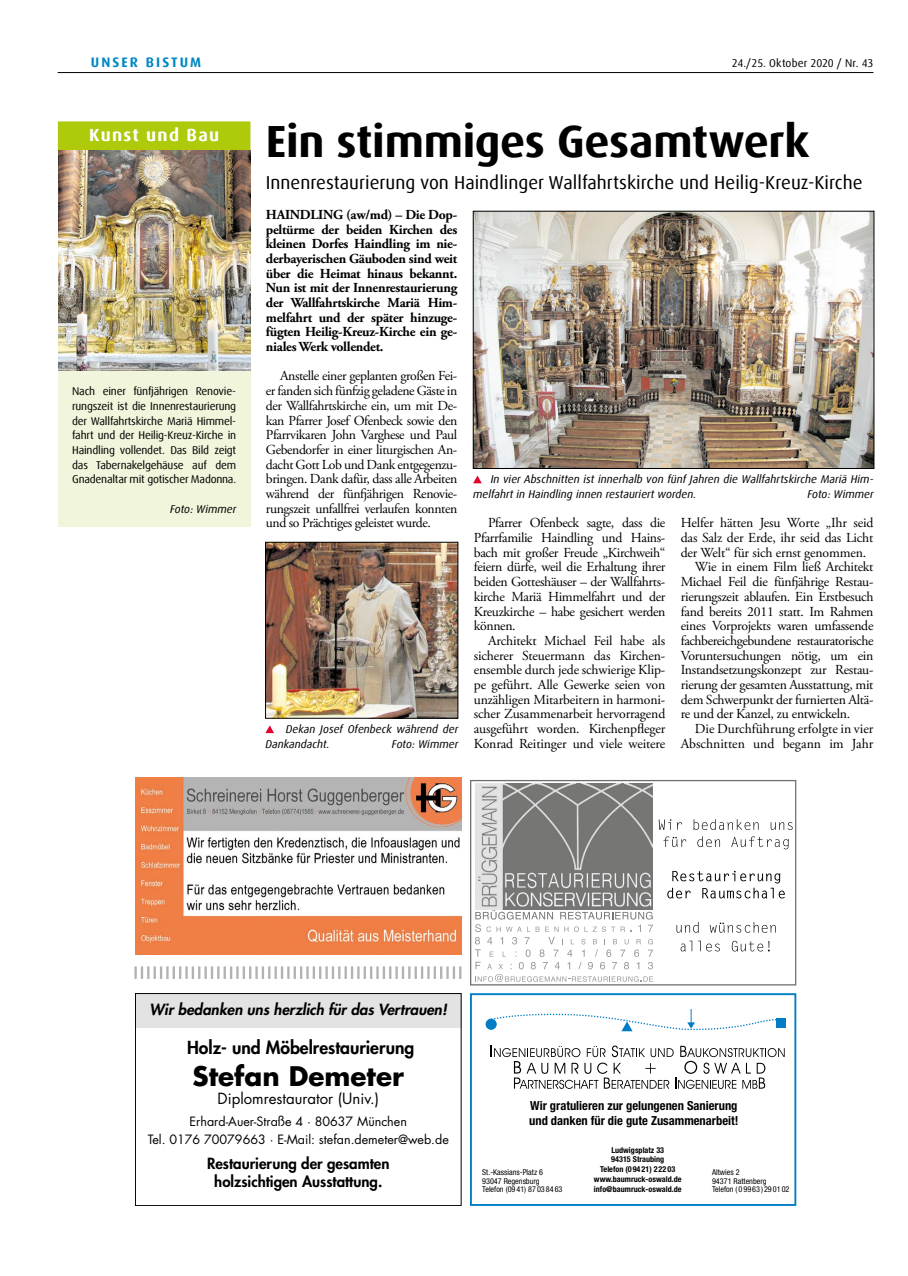
<style>
.page{position:relative;width:908px;height:1276px;background:#fff}
.page>*{position:absolute;margin:0;border:0;box-sizing:border-box;transform-origin:0 0}
.t1{font:700 45px "Dax Offc Pro";letter-spacing:-.005em;color:#000}
.t2{font:700 26.25px "Futura Std";color:#000}
.t3{font:18.75px "Dax Offc Pro";color:#000}
.t4{font:800 17.5px "Futura Std";color:#000}
.t5{font:700 17.5px "Dax Offc Pro";letter-spacing:.075em;color:#fff}
.t6{font:800 15px/18px "Futura Std";color:#000;text-align:center}
.t7{font:italic 800 15px "Futura Std";color:#000}
.t8{font:15px "Futura Std";color:#000}
.t9{font:13.75px/14.6px "Adobe Garamond Pro";letter-spacing:-.02em;color:#000;text-align:justify}
.t10{font:700 13.75px/14.6px "Adobe Garamond Pro";letter-spacing:-.02em;color:#000;text-align:justify}
.t11{font:13.75px "Adobe Garamond Pro";color:#000}
.t12{font:700 13.75px "Dax Offc Pro";letter-spacing:.15em;color:#0088c3}
.t13{font:12.5px/18.5px "Futura Std";color:#000;text-align:center}
.t14{font:700 condensed 12.5px/15px "Helvetica Neue LT Std";color:#000}
.t15{font:11.25px/14.8px "Dax Offc Pro";letter-spacing:-.02em;color:#000;text-align:justify}
.t16{font:italic 11.25px/14.8px "Dax Offc Pro";color:#000}
.t17{font:11.25px "Dax Offc Pro";letter-spacing:.005em;color:#000}
.t18{font:700 condensed 8.12px/9.8px "Helvetica Neue LT Std";color:#000;text-align:center}
.t19{font:700 condensed 8px/10.4px "Helvetica Neue LT";color:#000;text-align:center}
.t20{font:condensed 8px/8.6px "Helvetica Neue LT";color:#000}
</style>
<div class="page">
<hr style="left:58px;top:72px;width:815px;height:1px;background:#000">
<div style="left:58px;top:121px;width:192px;height:406px;background:#f1f5db"></div>
<div style="left:58px;top:121px;width:192px;height:29px;background:#afca0b"></div>
<img style="left:59px;top:151px;width:191px;height:220px">
<svg style="left:485px;top:1009px;width:301px;height:80px"></svg>
<div style="left:470px;top:993px;width:326px;height:213px;border:2px solid #007cc4"></div>
<svg style="left:470px;top:780px;width:326px;height:205px"></svg>
<img style="left:475px;top:783px;width:177px;height:126px">
<div style="left:135px;top:993px;width:326px;height:34px;background:#e3e3e3"></div>
<div style="left:135px;top:993px;width:326px;height:213px;border:1px solid #000"></div>
<img style="left:135px;top:777px;width:326px;height:177px">
<svg style="left:134px;top:966px;width:327px;height:13px"></svg>
<img style="left:475px;top:213px;width:396px;height:253px">
<svg style="left:473px;top:475px;width:8px;height:8px"></svg>
<img style="left:267px;top:544px;width:189px;height:172px">
<div style="left:265px;top:542px;width:193px;height:176px;border:1px solid #000"></div>
<svg style="left:265px;top:725px;width:9px;height:8px"></svg>
<p class="t12" style="left:91px;top:53px;width:112px">UNSER BISTUM</p>
<p class="t17" style="left:731px;top:56px;width:143px">24./25. Oktober 2020 / Nr. 43</p>
<p class="t5" style="left:89px;top:123px;width:131px">Kunst und Bau</p>
<p class="t15" style="left:72px;top:384px;width:165px">Nach einer fünfjährigen Renovie&shy;rungszeit ist die Innenrestaurierung der Wallfahrtskirche Mariä Himmel&shy;fahrt und der Heilig-Kreuz-Kirche in Haindling vollendet. Das Bild zeigt das Tabernakelgehäuse auf dem Gnadenaltar mit gotischer Madonna.</p>
<p class="t16" style="left:170px;top:501px;width:68px">Foto: Wimmer</p>
<h1 class="t1" style="left:265px;top:112px;width:545px">Ein stimmiges Gesamtwerk</h1>
<h3 class="t3" style="left:265px;top:170px;width:598px">Innenrestaurierung von Haindlinger Wallfahrtskirche und Heilig-Kreuz-Kirche</h3>
<p class="t10" style="left:266px;top:207px;width:193px">HAINDLING (aw/md) – Die Dop&shy;peltürme der beiden Kirchen des kleinen Dorfes Haindling im nie&shy;derbayerischen Gäuboden sind weit über die Heimat hinaus bekannt.<br>Nun ist mit der Innenrestaurierung der Wallfahrtskirche Mariä Him&shy;melfahrt und der später hinzuge&shy;fügten Heilig-Kreuz-Kirche ein ge&shy;niales Werk vollendet.</p>
<p class="t9" style="left:266px;top:369px;width:193px;text-indent:14px">Anstelle einer geplanten großen Fei&shy;er fanden sich fünfzig geladene Gäste in der Wallfahrtskirche ein, um mit De&shy;kan Pfarrer Josef Ofenbeck sowie den Pfarrvikaren John Varghese und Paul Gebendorfer in einer liturgischen An&shy;dacht Gott Lob und Dank entgegenzu&shy;bringen. Dank dafür, dass alle Arbeiten während der fünfjährigen Renovie&shy;rungszeit unfallfrei verlaufen konnten und so Prächtiges geleistet wurde.</p>
<p class="t16" style="left:265px;top:722px;width:194px;text-indent:20px">Dekan Josef Ofenbeck während der<br>Dankandacht.</p>
<p class="t16" style="left:392px;top:736px;width:68px">Foto: Wimmer</p>
<p class="t16" style="left:473px;top:472px;width:402px;text-indent:18px">In vier Abschnitten ist innerhalb von fünf Jahren die Wallfahrtskirche Mariä Him&shy;melfahrt in Haindling innen restauriert worden.</p>
<p class="t16" style="left:807px;top:487px;width:68px">Foto: Wimmer</p>
<p class="t9" style="left:473px;top:516px;width:193px;text-indent:14px">Pfarrer Ofenbeck sagte, dass die Pfarrfamilie Haindling und Hains&shy;bach mit großer Freude „Kirchweih“ feiern dürfe, weil die Erhaltung ihrer beiden Gotteshäuser – der Wallfahrts&shy;kirche Mariä Himmelfahrt und der Kreuzkirche – habe gesichert werden können.</p>
<p class="t9" style="left:473px;top:633px;width:193px;text-indent:14px">Architekt Michael Feil habe als sicherer Steuermann das Kirchen&shy;ensemble durch jede schwierige Klip&shy;pe geführt. Alle Gewerke seien von unzähligen Mitarbeitern in harmoni&shy;scher Zusammenarbeit hervorragend ausgeführt worden. Kirchenpfleger Konrad Reitinger und viele weitere</p>
<p class="t9" style="left:680px;top:516px;width:194px">Helfer hätten Jesu Worte „Ihr seid</p>
<p class="t9" style="left:680px;top:531px;width:194px">das Salz der Erde, ihr seid das Licht</p>
<p class="t9" style="left:680px;top:545px;width:187px">der Welt“ für sich ernst genommen.</p>
<p class="t9" style="left:694px;top:560px;width:180px">Wie in einem Film ließ Architekt</p>
<p class="t9" style="left:680px;top:575px;width:194px">Michael Feil die fünfjährige Restau-</p>
<p class="t9" style="left:680px;top:589px;width:194px">rierungszeit ablaufen. Ein Erstbesuch</p>
<p class="t9" style="left:680px;top:604px;width:194px">fand bereits 2011 statt. Im Rahmen</p>
<p class="t9" style="left:680px;top:619px;width:194px">eines Vorprojekts waren umfassende</p>
<p class="t9" style="left:680px;top:634px;width:194px">fachbereichgebundene restauratorische</p>
<p class="t9" style="left:680px;top:648px;width:194px">Voruntersuchungen nötig, um ein</p>
<p class="t9" style="left:680px;top:663px;width:194px">Instandsetzungskonzept zur Restau-</p>
<p class="t9" style="left:680px;top:678px;width:194px">rierung der gesamten Ausstattung, mit</p>
<p class="t9" style="left:680px;top:692px;width:194px">dem Schwerpunkt der furnierten Altä-</p>
<p class="t9" style="left:680px;top:707px;width:171px">re und der Kanzel, zu entwickeln.</p>
<p class="t11" style="left:694px;top:720px;width:180px">Die Durchführung erfolgte in vier</p>
<p class="t11" style="left:680px;top:735px;width:194px">Abschnitten und begann im Jahr</p>
<p class="t7" style="left:150px;top:1000px;width:298px">Wir bedanken uns herzlich für das Vertrauen!</p>
<p class="t4" style="left:187px;top:1036px;width:229px">Holz- und Möbelrestaurierung</p>
<h2 class="t2" style="left:192px;top:1058px;width:213px">Stefan Demeter</h2>
<p class="t8" style="left:217px;top:1088px;width:163px">Diplomrestaurator (Univ.)</p>
<p class="t13" style="left:148px;top:1112px;width:302px">Erhard-Auer-Straße 4 · 80637 München<br>Tel. 0176 70079663 · E-Mail: stefan.demeter@web.de</p>
<p class="t6" style="left:207px;top:1154px;width:184px">Restaurierung der gesamten holzsichtigen Ausstattung.</p>
<p class="t19" style="left:581px;top:1098px;width:113px;line-height:8.6px">Ludwigsplatz 33 · 94315 Straubing<br>Telefon (0 94 21) 2 22 03</p>
<p class="t19" style="left:589px;top:1116px;width:97px">www.ib-drexler-baumruck.de</p>
<p class="t14" style="left:529px;top:1098px;width:211px">Wir gratulieren zur gelungenen Sanierung und danken für die gute Zusammenarbeit!</p>
<p class="t19" style="left:589px;top:1100px;width:97px">Telefon (0 94 21) 2 22 03 www.ib-drexler-baumruck.de</p>
<p class="t19" style="left:589px;top:1119px;width:97px">info@ib-drexler-baumruck.de</p>
<p class="t20" style="left:711px;top:1103px;width:29px">Altwies 2</p>
<p class="t20" style="left:711px;top:1108px;width:29px">Altwies 2</p>
<p class="t18" style="left:593px;top:1144px;width:89px">Ludwigsplatz 33<br>94315 Straubing<br>Telefon (0 94 21) 2 22 03 www.baumruck-oswald.de info@baumruck-oswald.de</p>
<p class="t19" style="left:589px;top:1165px;width:97px">Telefon (0 94 21) 2 22 03 www.ib-drexler-baumruck.de</p>
<p class="t19" style="left:589px;top:1184px;width:97px">info@ib-drexler-baumruck.de</p>
<p class="t20" style="left:482px;top:1167px;width:82px">St.-Kassians-Platz 6<br>93047 Regensburg<br>Telefon (09 41) 87 03 84 63</p>
<p class="t20" style="left:711px;top:1167px;width:79px">Altwies 2<br>94371 Rattenberg<br>Telefon ( 0 99 63 ) 29 01 02</p>
</div>
